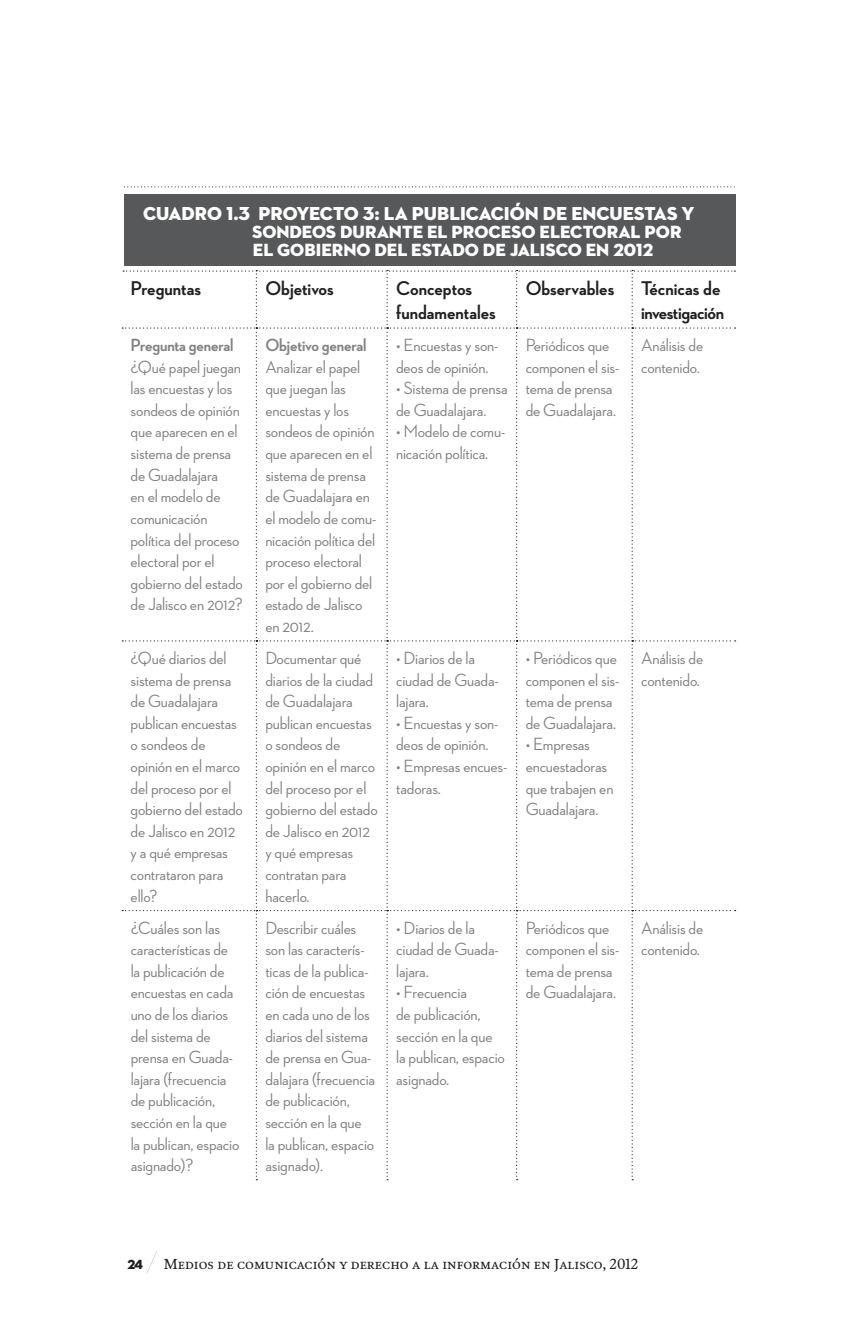
<style>
.page{position:relative;width:854px;height:1332px;background:#fff}
.page>*{position:absolute;margin:0;border:0;box-sizing:border-box;transform-origin:0 0}
.t1{font:700 20.25px/24.3px "Neutraface 2 Display";color:#231f20}
.t2{font:700 20.25px/24.3px "Neutraface 2 Display";letter-spacing:-.02em;color:#231f20}
.t3{font:19.12px "Neutraface 2 Display Titling";color:#fff}
.t4{font:500 18px/21.6px "Neutraface 2 Display";letter-spacing:-.01em;color:#808285}
.t5{font:18px/18px "Neutraface 2 Display Titling";color:#fff}
.t6{font:700 18px "Neutraface 2 Display";letter-spacing:-.01em;color:#808285}
.t7{font:14.62px "Poynter OS Text";color:#231f20}
.t8{font:13.5px "Neutraface 2 Display Titling SC850";color:#231f20}
</style>
<div class="page">
<svg style="left:147px;top:1251px;width:10px;height:22px"></svg>
<div style="left:124px;top:195px;width:611px;height:71px;background:#57585a"></div>
<svg style="left:124px;top:186px;width:611px;height:1px"></svg>
<svg style="left:122px;top:270px;width:613px;height:910px"></svg>
<p class="t3" style="left:143px;top:201px;width:552px">CUADRO 1.3 PROYECTO 3: LA PUBLICACIÓN DE ENCUESTAS Y</p>
<p class="t5" style="left:252px;top:223px;width:431px">SONDEOS DURANTE EL PROCESO ELECTORAL POR<br>EL GOBIERNO DEL ESTADO DE JALISCO EN 2012</p>
<p class="t1" style="left:131px;top:276px;width:72px">Preguntas</p>
<p class="t1" style="left:265px;top:276px;width:70px">Objetivos</p>
<p class="t1" style="left:396px;top:276px;width:101px">Conceptos fundamentales</p>
<p class="t1" style="left:525px;top:276px;width:90px">Observables</p>
<p class="t2" style="left:641px;top:276px;width:84px">Técnicas de investigación</p>
<p class="t6" style="left:131px;top:335px;width:104px">Pregunta general</p>
<p class="t4" style="left:131px;top:356px;width:114px">¿Qué papel juegan las encuestas y los sondeos de opinión que aparecen en el sistema de prensa de Guadalajara<br>en el modelo de comunicación política del proceso electoral por el gobierno del estado de Jalisco en 2012?</p>
<p class="t4" style="left:525px;top:334px;width:95px">Periódicos que componen el sis&shy;tema de prensa de Guadalajara.</p>
<p class="t4" style="left:641px;top:334px;width:64px">Análisis de contenido.</p>
<p class="t6" style="left:265px;top:335px;width:103px">Objetivo general</p>
<p class="t4" style="left:265px;top:356px;width:112px">Analizar el papel que juegan las encuestas y los sondeos de opinión que aparecen en el sistema de prensa de Guadalajara en el modelo de comu&shy;nicación política del proceso electoral por el gobierno del estado de Jalisco en 2012.</p>
<p class="t4" style="left:396px;top:334px;width:104px">• Encuestas y son&shy;deos de opinión.</p>
<p class="t4" style="left:396px;top:377px;width:113px">• Sistema de prensa de Guadalajara.</p>
<p class="t4" style="left:396px;top:421px;width:111px">• Modelo de comu&shy;nicación política.</p>
<p class="t4" style="left:131px;top:647px;width:114px">¿Qué diarios del sistema de prensa de Guadalajara publican encuestas o sondeos de opinión en el marco del proceso por el gobierno del estado de Jalisco en 2012 y a qué empresas contrataron para ello?</p>
<p class="t4" style="left:265px;top:647px;width:114px">Documentar qué diarios de la ciudad de Guadalajara publican encuestas o sondeos de opinión en el marco del proceso por el gobierno del estado de Jalisco en 2012 y qué empresas contratan para hacerlo.</p>
<p class="t4" style="left:396px;top:647px;width:104px">• Diarios de la ciudad de Guada&shy;lajara.</p>
<p class="t4" style="left:396px;top:712px;width:104px">• Encuestas y son&shy;deos de opinión.</p>
<p class="t4" style="left:396px;top:755px;width:113px">• Empresas encues&shy;tadoras.</p>
<p class="t4" style="left:131px;top:917px;width:110px">¿Cuáles son las características de la publicación de encuestas en cada uno de los diarios del sistema de prensa en Guada&shy;lajara (frecuencia de publicación, sección en la que la publican, espacio asignado)?</p>
<p class="t4" style="left:265px;top:917px;width:111px">Describir cuáles son las caracterís&shy;ticas de la publica&shy;ción de encuestas en cada uno de los diarios del sistema de prensa en Gua&shy;dalajara (frecuencia de publicación, sección en la que la publican, espacio asignado).</p>
<p class="t4" style="left:396px;top:917px;width:104px">• Diarios de la ciudad de Guada&shy;lajara.</p>
<p class="t4" style="left:396px;top:982px;width:110px">• Frecuencia<br>de publicación, sección en la que la publican, espacio asignado.</p>
<p class="t4" style="left:525px;top:647px;width:95px">• Periódicos que componen el sis&shy;tema de prensa de Guadalajara.</p>
<p class="t4" style="left:525px;top:734px;width:89px">• Empresas encuestadoras que trabajen en<br>Guadalajara.</p>
<p class="t4" style="left:641px;top:647px;width:64px">Análisis de contenido.</p>
<p class="t4" style="left:525px;top:917px;width:95px">Periódicos que componen el sis&shy;tema de prensa de Guadalajara.</p>
<p class="t4" style="left:641px;top:917px;width:64px">Análisis de contenido.</p>
<p class="t8" style="left:127px;top:1256px;width:17px">24</p>
<p class="t7" style="left:164px;top:1255px;width:476px">Medios de comunicación y derecho a la información en Jalisco, 2012</p>
</div>
